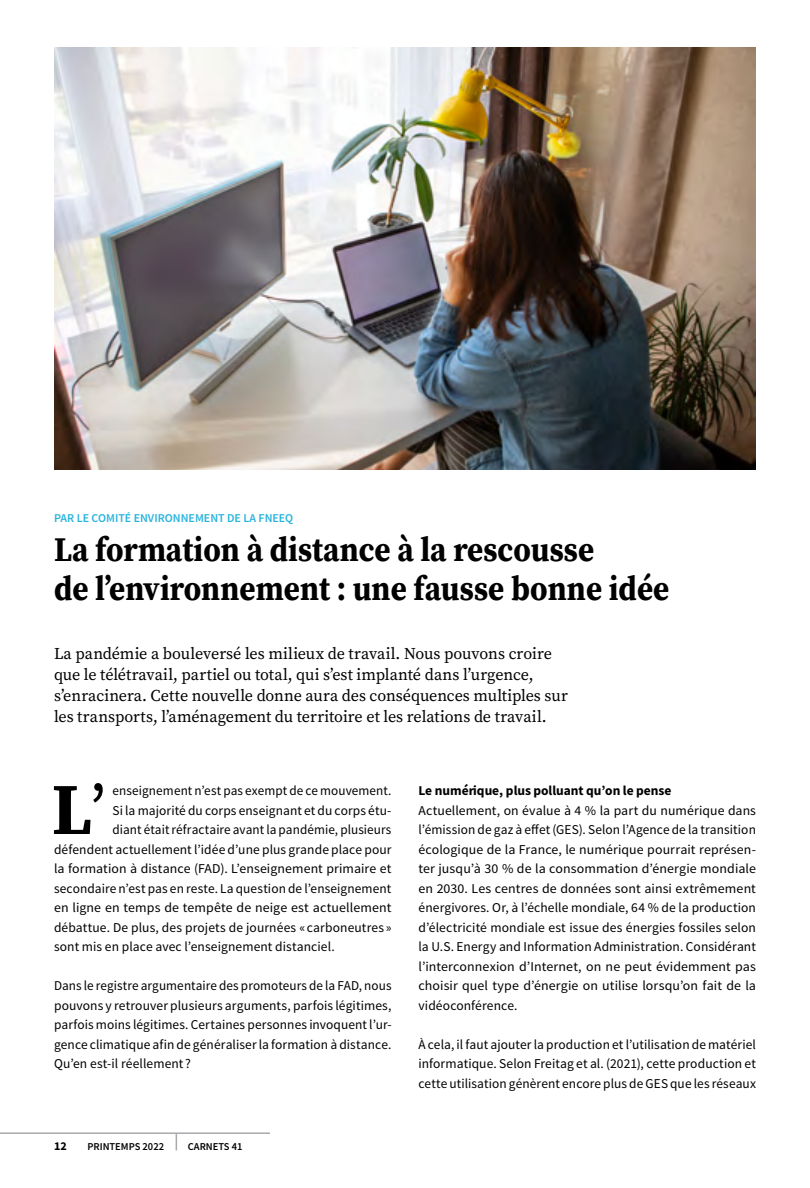
<style>
.page{position:relative;width:810px;height:1188px;background:#fff}
.page>*{position:absolute;margin:0;border:0;box-sizing:border-box;transform-origin:0 0}
.t1{font:72.9px "Source Serif Variable";color:#000;scale:.95 1}
.t2{font:34.5px/39px "Source Serif Variable";letter-spacing:.02em;color:#000;scale:.9 1}
.t3{font:16.5px/21px "Source Serif Variable";letter-spacing:-.005em;color:#000}
.t4{font:13.5px/19.5px "Source Sans Pro";letter-spacing:.01em;color:#000;text-align:justify}
.t5{font:13.5px "Source Sans Variable";letter-spacing:.04em;color:#000}
.t6{font:600 12px "Source Sans Pro";color:#28b4dd}
.t7{font:12px "Source Sans Variable";color:#000}
.t8{font:10.5px "Source Sans Variable";letter-spacing:.035em;color:#000}
.s1{font-family:"Source Sans Pro"}
</style>
<div class="page">
<hr style="left:0;top:1132px;width:270px;height:2px;background:#a7a9ac">
<svg style="left:176px;top:1134px;width:1px;height:16px"></svg>
<img style="left:54px;top:48px;width:702px;height:421px">
<p class="t6" style="left:54px;top:510px;width:241px">PAR LE COMITÉ ENVIRONNEMENT DE LA FNEEQ</p>
<h2 class="t2" style="left:54px;top:530px;width:685px">La formation à distance à la rescousse<br>de l’environnement : une fausse bonne idée</h2>
<p class="t3" style="left:54px;top:643px;width:515px">La pandémie a bouleversé les milieux de travail. Nous pouvons croire que le télétravail, partiel ou total, qui s’est implanté dans l’urgence, s’enracinera. Cette nouvelle donne aura des conséquences multiples sur les transports, l’aménagement du territoire et les relations de travail.</p>
<h1 class="t1" style="left:52px;top:761px;width:59px">L<span class="s1">’</span></h1>
<p class="t4" style="left:113px;top:781px;width:280px">enseignement n’est pas exempt de ce mouvement.</p>
<p class="t4" style="left:113px;top:801px;width:280px">Si la majorité du corps enseignant et du corps étu-</p>
<p class="t4" style="left:113px;top:820px;width:280px">diant était réfractaire avant la pandémie, plusieurs</p>
<p class="t4" style="left:54px;top:840px;width:339px">défendent actuellement l’idée d’une plus grande place pour</p>
<p class="t4" style="left:54px;top:859px;width:339px">la formation à distance (FAD). L’enseignement primaire et</p>
<p class="t4" style="left:54px;top:879px;width:339px">secondaire n’est pas en reste. La question de l’enseignement</p>
<p class="t4" style="left:54px;top:898px;width:339px">en ligne en temps de tempête de neige est actuellement</p>
<p class="t4" style="left:54px;top:918px;width:339px">débattue. De plus, des projets de journées « carboneutres »</p>
<p class="t4" style="left:54px;top:937px;width:282px">sont mis en place avec l’enseignement distanciel.</p>
<p class="t4" style="left:54px;top:976px;width:339px">Dans le registre argumentaire des promoteurs de la FAD, nous pouvons y retrouver plusieurs arguments, parfois légitimes, parfois moins légitimes. Certaines personnes invoquent l’ur&shy;gence climatique afin de généraliser la formation à distance.<br>Qu’en est-il réellement ?</p>
<p class="t7" style="left:54px;top:1139px;width:14px">12</p>
<p class="t8" style="left:87px;top:1140px;width:78px">PRINTEMPS 2022</p>
<p class="t8" style="left:188px;top:1141px;width:56px">CARNETS 41</p>
<p class="t5" style="left:418px;top:782px;width:254px">Le numérique, plus polluant qu’on le pense</p>
<p class="t4" style="left:418px;top:801px;width:339px">Actuellement, on évalue à 4 % la part du numérique dans l’émission de gaz à effet (GES). Selon l’Agence de la transition écologique de la France, le numérique pourrait représen&shy;ter jusqu’à 30 % de la consommation d’énergie mondiale en 2030. Les centres de données sont ainsi extrêmement énergivores. Or, à l’échelle mondiale, 64 % de la production d’électricité mondiale est issue des énergies fossiles selon la U.S. Energy and Information Administration. Considérant l’interconnexion d’Internet, on ne peut évidemment pas choisir quel type d’énergie on utilise lorsqu’on fait de la vidéoconférence.</p>
<p class="t4" style="left:418px;top:1035px;width:339px">À cela, il faut ajouter la production et l’utilisation de matériel informatique. Selon Freitag et al. (2021), cette production et cette utilisation génèrent encore plus de GES que les réseaux</p>
</div>
